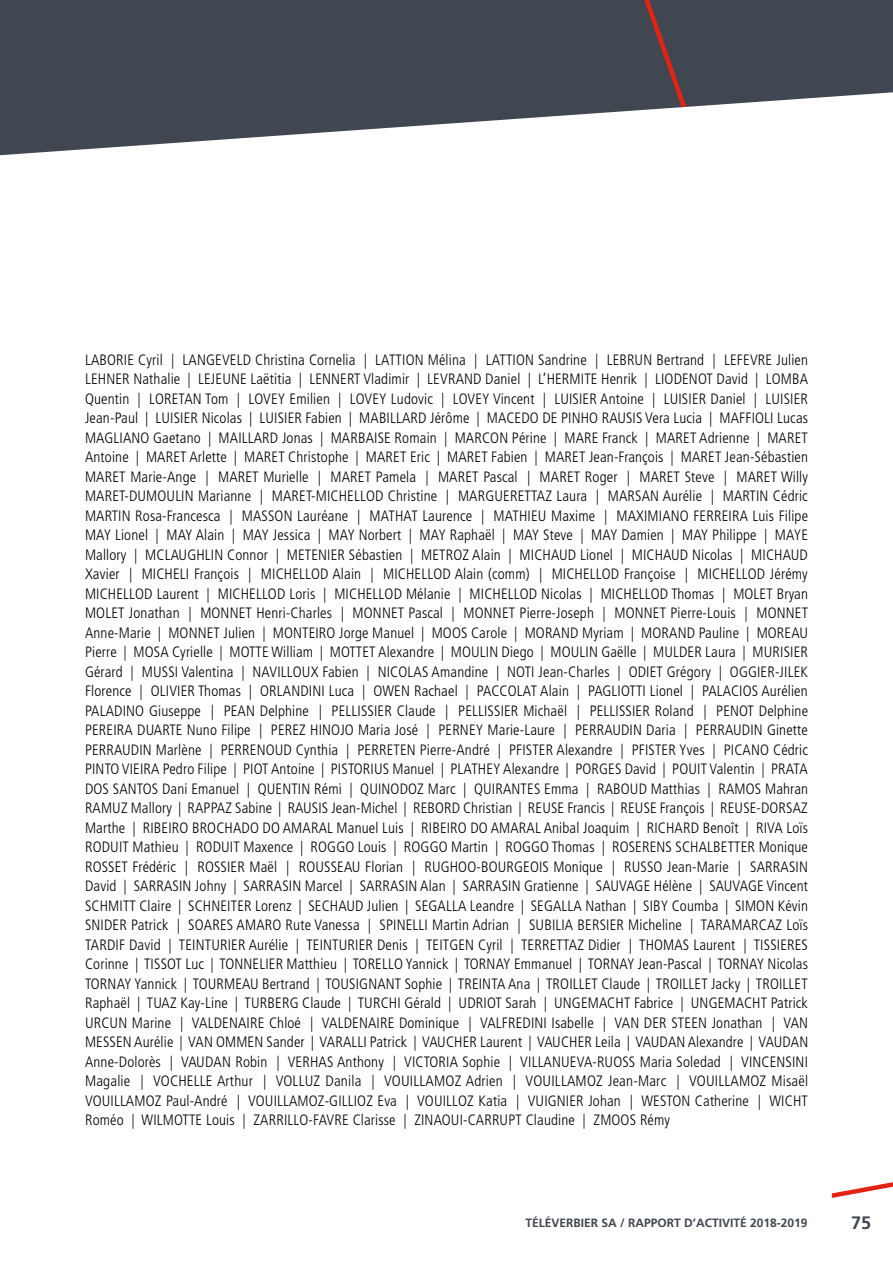
<style>
.page{position:relative;width:893px;height:1263px;background:#fff}
.page>*{position:absolute;margin:0;border:0;box-sizing:border-box;transform-origin:0 0}
.t1{font:700 18px "Frutiger";color:#404750}
.t2{font:300 condensed 15px/19.5px "Frutiger";letter-spacing:.01em;color:#000;text-align:justify}
.t3{font:700 12px "Frutiger";color:#404750}
</style>
<div class="page">
<svg style="left:0;top:0;width:893px;height:156px;fill:#404750"></svg>
<svg style="left:632px;top:0;width:101px;height:156px"></svg>
<svg style="left:831px;top:1182px;width:62px;height:16px"></svg>
<p class="t2" style="left:85px;top:350px;width:725px">LABORIE Cyril | LANGEVELD Christina Cornelia | LATTION Mélina | LATTION Sandrine | LEBRUN Bertrand | LEFEVRE Julien LEHNER Nathalie | LEJEUNE Laëtitia | LENNERT Vladimir | LEVRAND Daniel | L’HERMITE Henrik | LIODENOT David | LOMBA Quentin | LORETAN Tom | LOVEY Emilien | LOVEY Ludovic | LOVEY Vincent | LUISIER Antoine | LUISIER Daniel | LUISIER Jean-Paul | LUISIER Nicolas | LUISIER Fabien | MABILLARD Jérôme | MACEDO DE PINHO RAUSIS Vera Lucia | MAFFIOLI Lucas MAGLIANO Gaetano | MAILLARD Jonas | MARBAISE Romain | MARCON Périne | MARE Franck | MARET Adrienne | MARET Antoine | MARET Arlette | MARET Christophe | MARET Eric | MARET Fabien | MARET Jean-François | MARET Jean-Sébastien MARET Marie-Ange | MARET Murielle | MARET Pamela | MARET Pascal | MARET Roger | MARET Steve | MARET Willy MARET-DUMOULIN Marianne | MARET-MICHELLOD Christine | MARGUERETTAZ Laura | MARSAN Aurélie | MARTIN Cédric MARTIN Rosa-Francesca | MASSON Lauréane | MATHAT Laurence | MATHIEU Maxime | MAXIMIANO FERREIRA Luis Filipe MAY Lionel | MAY Alain | MAY Jessica | MAY Norbert | MAY Raphaël | MAY Steve | MAY Damien | MAY Philippe | MAYE Mallory | MCLAUGHLIN Connor | METENIER Sébastien | METROZ Alain | MICHAUD Lionel | MICHAUD Nicolas | MICHAUD Xavier | MICHELI François | MICHELLOD Alain | MICHELLOD Alain (comm) | MICHELLOD Françoise | MICHELLOD Jérémy MICHELLOD Laurent | MICHELLOD Loris | MICHELLOD Mélanie | MICHELLOD Nicolas | MICHELLOD Thomas | MOLET Bryan MOLET Jonathan | MONNET Henri-Charles | MONNET Pascal | MONNET Pierre-Joseph | MONNET Pierre-Louis | MONNET Anne-Marie | MONNET Julien | MONTEIRO Jorge Manuel | MOOS Carole | MORAND Myriam | MORAND Pauline | MOREAU Pierre | MOSA Cyrielle | MOTTE William | MOTTET Alexandre | MOULIN Diego | MOULIN Gaëlle | MULDER Laura | MURISIER Gérard | MUSSI Valentina | NAVILLOUX Fabien | NICOLAS Amandine | NOTI Jean-Charles | ODIET Grégory | OGGIER-JILEK Florence | OLIVIER Thomas | ORLANDINI Luca | OWEN Rachael | PACCOLAT Alain | PAGLIOTTI Lionel | PALACIOS Aurélien PALADINO Giuseppe | PEAN Delphine | PELLISSIER Claude | PELLISSIER Michaël | PELLISSIER Roland | PENOT Delphine PEREIRA DUARTE Nuno Filipe | PEREZ HINOJO Maria José | PERNEY Marie-Laure | PERRAUDIN Daria | PERRAUDIN Ginette PERRAUDIN Marlène | PERRENOUD Cynthia | PERRETEN Pierre-André | PFISTER Alexandre | PFISTER Yves | PICANO Cédric PINTO VIEIRA Pedro Filipe | PIOT Antoine | PISTORIUS Manuel | PLATHEY Alexandre | PORGES David | POUIT Valentin | PRATA DOS SANTOS Dani Emanuel | QUENTIN Rémi | QUINODOZ Marc | QUIRANTES Emma | RABOUD Matthias | RAMOS Mahran RAMUZ Mallory | RAPPAZ Sabine | RAUSIS Jean-Michel | REBORD Christian | REUSE Francis | REUSE François | REUSE-DORSAZ Marthe | RIBEIRO BROCHADO DO AMARAL Manuel Luis | RIBEIRO DO AMARAL Anibal Joaquim | RICHARD Benoît | RIVA Loïs RODUIT Mathieu | RODUIT Maxence | ROGGO Louis | ROGGO Martin | ROGGO Thomas | ROSERENS SCHALBETTER Monique ROSSET Frédéric | ROSSIER Maël | ROUSSEAU Florian | RUGHOO-BOURGEOIS Monique | RUSSO Jean-Marie | SARRASIN David | SARRASIN Johny | SARRASIN Marcel | SARRASIN Alan | SARRASIN Gratienne | SAUVAGE Hélène | SAUVAGE Vincent SCHMITT Claire | SCHNEITER Lorenz | SECHAUD Julien | SEGALLA Leandre | SEGALLA Nathan | SIBY Coumba | SIMON Kévin SNIDER Patrick | SOARES AMARO Rute Vanessa | SPINELLI Martin Adrian | SUBILIA BERSIER Micheline | TARAMARCAZ Loïs TARDIF David | TEINTURIER Aurélie | TEINTURIER Denis | TEITGEN Cyril | TERRETTAZ Didier | THOMAS Laurent | TISSIERES Corinne | TISSOT Luc | TONNELIER Matthieu | TORELLO Yannick | TORNAY Emmanuel | TORNAY Jean-Pascal | TORNAY Nicolas TORNAY Yannick | TOURMEAU Bertrand | TOUSIGNANT Sophie | TREINTA Ana | TROILLET Claude | TROILLET Jacky | TROILLET Raphaël | TUAZ Kay-Line | TURBERG Claude | TURCHI Gérald | UDRIOT Sarah | UNGEMACHT Fabrice | UNGEMACHT Patrick URCUN Marine | VALDENAIRE Chloé | VALDENAIRE Dominique | VALFREDINI Isabelle | VAN DER STEEN Jonathan | VAN MESSEN Aurélie | VAN OMMEN Sander | VARALLI Patrick | VAUCHER Laurent | VAUCHER Leila | VAUDAN Alexandre | VAUDAN Anne-Dolorès | VAUDAN Robin | VERHAS Anthony | VICTORIA Sophie | VILLANUEVA-RUOSS Maria Soledad | VINCENSINI Magalie | VOCHELLE Arthur | VOLLUZ Danila | VOUILLAMOZ Adrien | VOUILLAMOZ Jean-Marc | VOUILLAMOZ Misaël VOUILLAMOZ Paul-André | VOUILLAMOZ-GILLIOZ Eva | VOUILLOZ Katia | VUIGNIER Johan | WESTON Catherine | WICHT Roméo | WILMOTTE Louis | ZARRILLO-FAVRE Clarisse | ZINAOUI-CARRUPT Claudine | ZMOOS Rémy</p>
<p class="t3" style="left:525px;top:1216px;width:283px">TÉLÉVERBIER SA / RAPPORT D’ACTIVITÉ 2018-2019</p>
<p class="t1" style="left:851px;top:1212px;width:22px">75</p>
</div>
